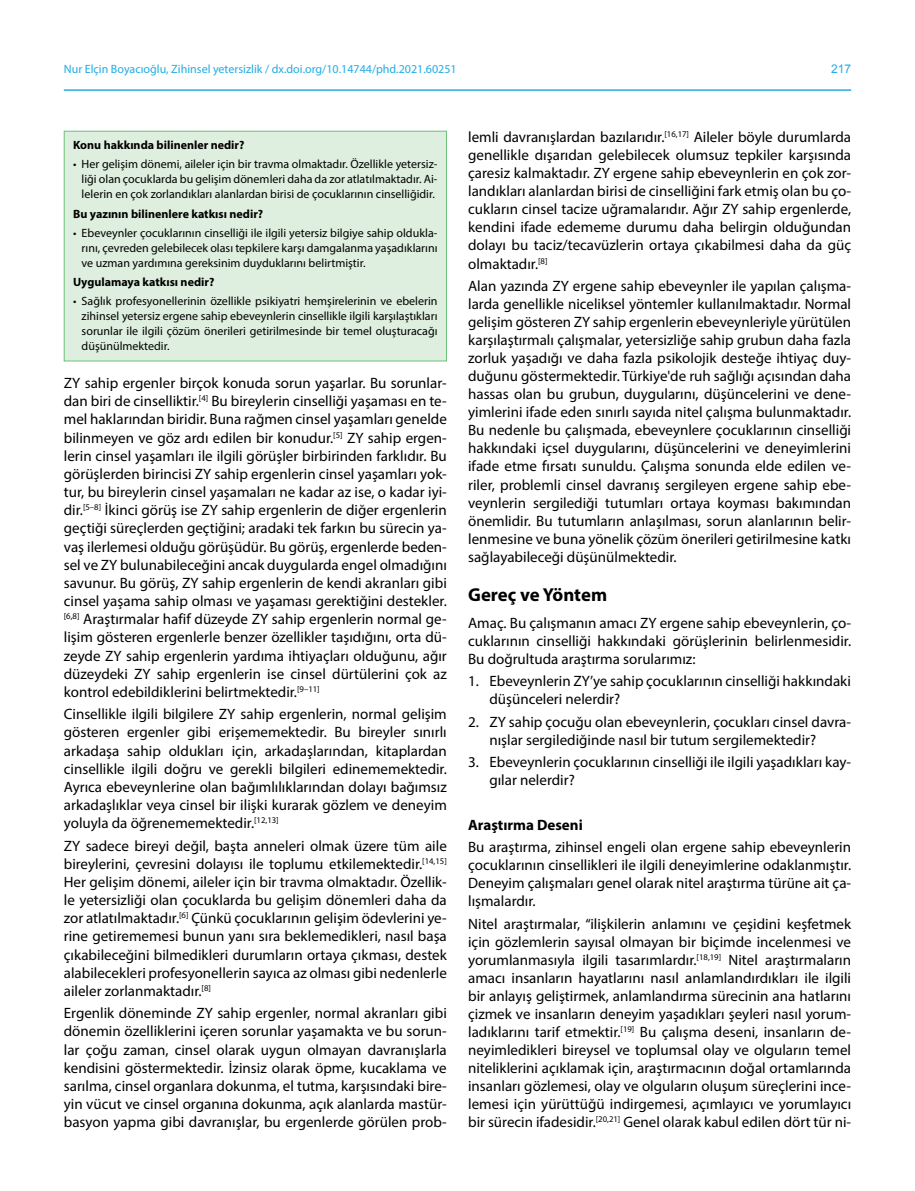
<style>
.page{position:relative;width:915px;height:1191px;background:#fff}
.page>*{position:absolute;margin:0;border:0;box-sizing:border-box;transform-origin:0 0}
.t1{font:700 18.75px "Myriad Pro";color:#000}
.t2{font:15px/18px "Myriad Pro";color:#000;text-align:justify}
.t3{font:700 15px "Myriad Pro";color:#000}
.t4{font:12px/15px "Myriad Pro";color:#000;text-align:justify}
.t5{font:700 12px "Myriad Pro";color:#000}
.t6{font:12px "Myriad Pro";color:#21ade3}
.t7{font:12px "Arial";color:#21ade3}
</style>
<div class="page">
<hr style="left:64px;top:89px;width:786px;height:2px;background:#21ade3">
<div style="left:64px;top:131px;width:382px;height:230px;background:#dfefdf;border:1px solid #6bc077"></div>
<p class="t6" style="left:64px;top:61px;width:394px">Nur Elçin Boyacıoğlu, Zihinsel yetersizlik / dx.doi.org/10.14744/phd.2021.60251</p>
<p class="t7" style="left:830px;top:60px;width:22px">217</p>
<p class="t5" style="left:73px;top:137px;width:173px">Konu hakkında bilinenler nedir?</p>
<p class="t4" style="left:82px;top:156px;width:357px;text-indent:-9px">• Her gelişim dönemi, aileler için bir travma olmaktadır. Özellikle yetersiz&shy;liği olan çocuklarda bu gelişim dönemleri daha da zor atlatılmaktadır. Ai&shy;lelerin en çok zorlandıkları alanlardan birisi de çocuklarının cinselliğidir.</p>
<p class="t5" style="left:73px;top:206px;width:191px">Bu yazının bilinenlere katkısı nedir?</p>
<p class="t4" style="left:82px;top:225px;width:357px;text-indent:-9px">• Ebeveynler çocuklarının cinselliği ile ilgili yetersiz bilgiye sahip oldukla&shy;rını, çevreden gelebilecek olası tepkilere karşı damgalanma yaşadıklarını ve uzman yardımına gereksinim duyduklarını belirtmiştir.</p>
<p class="t5" style="left:73px;top:274px;width:143px">Uygulamaya katkısı nedir?</p>
<p class="t4" style="left:82px;top:293px;width:357px;text-indent:-9px">• Sağlık profesyonellerinin özellikle psikiyatri hemşirelerinin ve ebelerin zihinsel yetersiz ergene sahip ebeveynlerin cinsellikle ilgili karşılaştıkları sorunlar ile ilgili çözüm önerileri getirilmesinde bir temel oluşturacağı düşünülmektedir.</p>
<p class="t2" style="left:64px;top:374px;width:384px">ZY sahip ergenler birçok konuda sorun yaşarlar. Bu sorunlar&shy;dan biri de cinselliktir.<sup>[4]</sup> Bu bireylerin cinselliği yaşaması en te&shy;mel haklarından biridir. Buna rağmen cinsel yaşamları genelde bilinmeyen ve göz ardı edilen bir konudur.<sup>[5]</sup> ZY sahip ergen&shy;lerin cinsel yaşamları ile ilgili görüşler birbirinden farklıdır. Bu görüşlerden birincisi ZY sahip ergenlerin cinsel yaşamları yok&shy;tur, bu bireylerin cinsel yaşamaları ne kadar az ise, o kadar iyi&shy;dir.<sup>[5–8]</sup> İkinci görüş ise ZY sahip ergenlerin de diğer ergenlerin geçtiği süreçlerden geçtiğini; aradaki tek farkın bu sürecin ya&shy;vaş ilerlemesi olduğu görüşüdür. Bu görüş, ergenlerde beden&shy;sel ve ZY bulunabileceğini ancak duygularda engel olmadığını savunur. Bu görüş, ZY sahip ergenlerin de kendi akranları gibi cinsel yaşama sahip olması ve yaşaması gerektiğini destekler. <sup>[6,8]</sup> Araştırmalar hafif düzeyde ZY sahip ergenlerin normal ge&shy;lişim gösteren ergenlerle benzer özellikler taşıdığını, orta dü&shy;zeyde ZY sahip ergenlerin yardıma ihtiyaçları olduğunu, ağır düzeydeki ZY sahip ergenlerin ise cinsel dürtülerini çok az kontrol edebildiklerini belirtmektedir.<sup>[9–11]</sup></p>
<p class="t2" style="left:64px;top:705px;width:384px">Cinsellikle ilgili bilgilere ZY sahip ergenlerin, normal gelişim gösteren ergenler gibi erişememektedir. Bu bireyler sınırlı arkadaşa sahip oldukları için, arkadaşlarından, kitaplardan cinsellikle ilgili doğru ve gerekli bilgileri edinememektedir.<br>Ayrıca ebeveynlerine olan bağımlılıklarından dolayı bağımsız arkadaşlıklar veya cinsel bir ilişki kurarak gözlem ve deneyim yoluyla da öğrenememektedir.<sup>[12,13]</sup></p>
<p class="t2" style="left:64px;top:836px;width:384px">ZY sadece bireyi değil, başta anneleri olmak üzere tüm aile bireylerini, çevresini dolayısı ile toplumu etkilemektedir.<sup>[14,15] </sup>Her gelişim dönemi, aileler için bir travma olmaktadır. Özellik&shy;le yetersizliği olan çocuklarda bu gelişim dönemleri daha da zor atlatılmaktadır.<sup>[6]</sup> Çünkü çocuklarının gelişim ödevlerini ye&shy;rine getirememesi bunun yanı sıra beklemedikleri, nasıl başa çıkabileceğini bilmedikleri durumların ortaya çıkması, destek alabilecekleri profesyonellerin sayıca az olması gibi nedenlerle aileler zorlanmaktadır.<sup>[8]</sup></p>
<p class="t2" style="left:64px;top:1004px;width:384px">Ergenlik döneminde ZY sahip ergenler, normal akranları gibi dönemin özelliklerini içeren sorunlar yaşamakta ve bu sorun&shy;lar çoğu zaman, cinsel olarak uygun olmayan davranışlarla kendisini göstermektedir. İzinsiz olarak öpme, kucaklama ve sarılma, cinsel organlara dokunma, el tutma, karşısındaki bire&shy;yin vücut ve cinsel organına dokunma, açık alanlarda mastür&shy;basyon yapma gibi davranışlar, bu ergenlerde görülen prob-</p>
<p class="t2" style="left:468px;top:128px;width:384px">lemli davranışlardan bazılarıdır.<sup>[16,17]</sup> Aileler böyle durumlarda genellikle dışarıdan gelebilecek olumsuz tepkiler karşısında çaresiz kalmaktadır. ZY ergene sahip ebeveynlerin en çok zor&shy;landıkları alanlardan birisi de cinselliğini fark etmiş olan bu ço&shy;cukların cinsel tacize uğramalarıdır. Ağır ZY sahip ergenlerde, kendini ifade edememe durumu daha belirgin olduğundan dolayı bu taciz/tecavüzlerin ortaya çıkabilmesi daha da güç olmaktadır.<sup>[8]</sup></p>
<p class="t2" style="left:468px;top:276px;width:384px">Alan yazında ZY ergene sahip ebeveynler ile yapılan çalışma&shy;larda genellikle niceliksel yöntemler kullanılmaktadır. Normal gelişim gösteren ZY sahip ergenlerin ebeveynleriyle yürütülen karşılaştırmalı çalışmalar, yetersizliğe sahip grubun daha fazla zorluk yaşadığı ve daha fazla psikolojik desteğe ihtiyaç duy&shy;duğunu göstermektedir. Türkiye'de ruh sağlığı açısından daha hassas olan bu grubun, duygularını, düşüncelerini ve dene&shy;yimlerini ifade eden sınırlı sayıda nitel çalışma bulunmaktadır.<br>Bu nedenle bu çalışmada, ebeveynlere çocuklarının cinselliği hakkındaki içsel duygularını, düşüncelerini ve deneyimlerini ifade etme fırsatı sunuldu. Çalışma sonunda elde edilen ve&shy;riler, problemli cinsel davranış sergileyen ergene sahip ebe&shy;veynlerin sergilediği tutumları ortaya koyması bakımından önemlidir. Bu tutumların anlaşılması, sorun alanlarının belir&shy;lenmesine ve buna yönelik çözüm önerileri getirilmesine katkı sağlayabileceği düşünülmektedir.</p>
<p class="t1" style="left:468px;top:583px;width:140px">Gereç ve Yöntem</p>
<p class="t2" style="left:468px;top:613px;width:384px">Amaç. Bu çalışmanın amacı ZY ergene sahip ebeveynlerin, ço&shy;cuklarının cinselliği hakkındaki görüşlerinin belirlenmesidir.<br>Bu doğrultuda araştırma sorularımız:</p>
<p class="t2" style="left:489px;top:672px;width:363px;text-indent:-21px">1. Ebeveynlerin ZY’ye sahip çocuklarının cinselliği hakkındaki düşünceleri nelerdir?</p>
<p class="t2" style="left:489px;top:712px;width:363px;text-indent:-21px">2. ZY sahip çocuğu olan ebeveynlerin, çocukları cinsel davra&shy;nışlar sergilediğinde nasıl bir tutum sergilemektedir?</p>
<p class="t2" style="left:489px;top:753px;width:363px;text-indent:-21px">3. Ebeveynlerin çocuklarının cinselliği ile ilgili yaşadıkları kay&shy;gılar nelerdir?</p>
<p class="t3" style="left:468px;top:815px;width:116px">Araştırma Deseni</p>
<p class="t2" style="left:468px;top:837px;width:384px">Bu araştırma, zihinsel engeli olan ergene sahip ebeveynlerin çocuklarının cinsellikleri ile ilgili deneyimlerine odaklanmıştır.<br>Deneyim çalışmaları genel olarak nitel araştırma türüne ait ça&shy;lışmalardır.</p>
<p class="t2" style="left:468px;top:914px;width:384px">Nitel araştırmalar, “ilişkilerin anlamını ve çeşidini keşfetmek için gözlemlerin sayısal olmayan bir biçimde incelenmesi ve yorumlanmasıyla ilgili tasarımlardır.<sup>[18,19]</sup> Nitel araştırmaların amacı insanların hayatlarını nasıl anlamlandırdıkları ile ilgili bir anlayış geliştirmek, anlamlandırma sürecinin ana hatlarını çizmek ve insanların deneyim yaşadıkları şeyleri nasıl yorum&shy;ladıklarını tarif etmektir.<sup>[19]</sup> Bu çalışma deseni, insanların de&shy;neyimledikleri bireysel ve toplumsal olay ve olguların temel niteliklerini açıklamak için, araştırmacının doğal ortamlarında insanları gözlemesi, olay ve olguların oluşum süreçlerini ince&shy;lemesi için yürüttüğü indirgemesi, açımlayıcı ve yorumlayıcı bir sürecin ifadesidir.<sup>[20,21]</sup> Genel olarak kabul edilen dört tür ni-</p>
</div>
